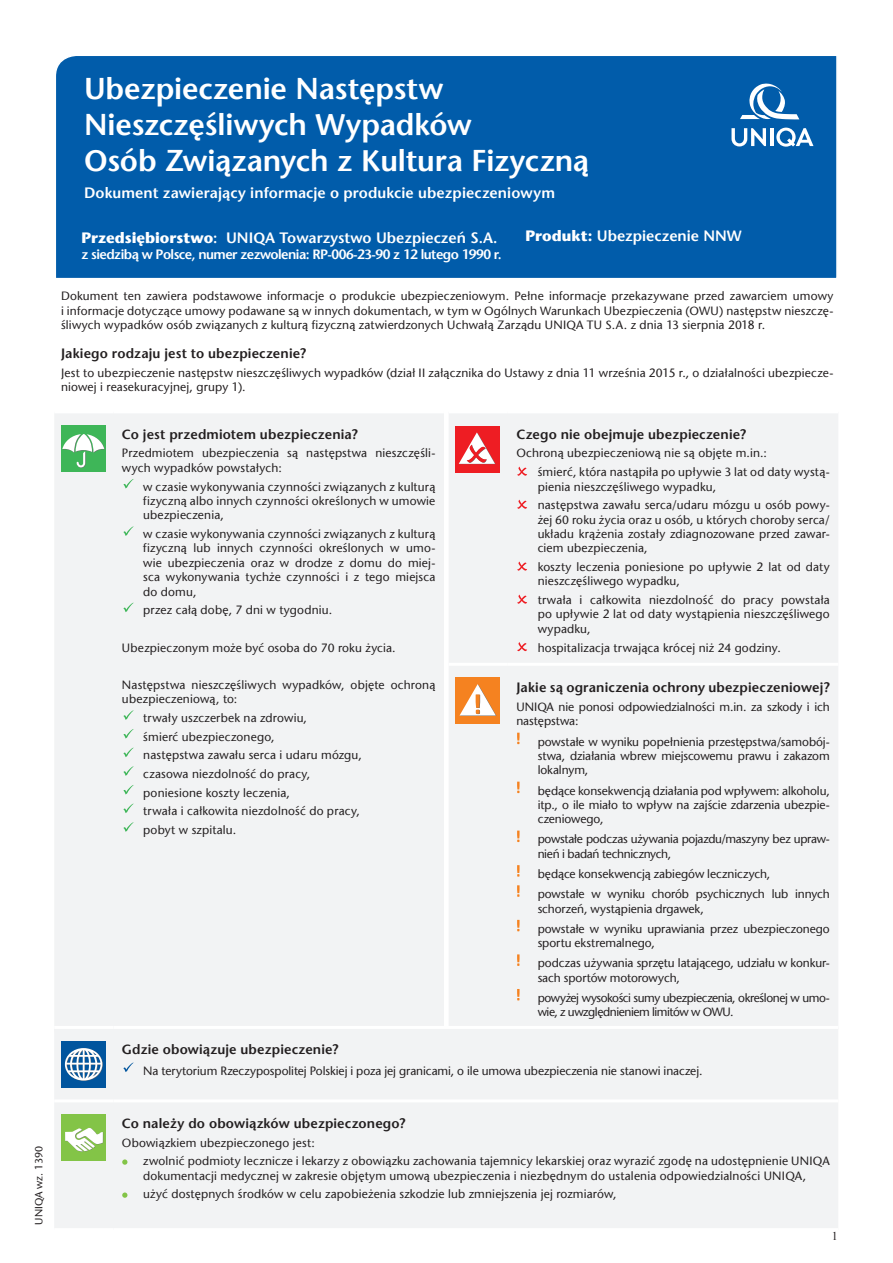
<style>
.page{position:relative;width:893px;height:1263px;background:#fff}
.page>*{position:absolute;margin:0;border:0;box-sizing:border-box;transform-origin:0 0}
.t1{font:600 30px/36px "Stone Sans Pl";letter-spacing:-.005em;color:#fff}
.t2{font:600 15px "Stone Sans Pl";color:#fff}
.t3{font:600 13.5px "Stone Sans Pl";letter-spacing:.01em;color:#231f20}
.t4{font:600 13.5px "Stone Sans Pl";letter-spacing:-.04em;color:#fff}
.t5{font:12px/14.4px "Stone Sans Pl";letter-spacing:.01em;color:#231f20}
.t6{font:12px/20.1px "Stone Sans Pl";letter-spacing:-.03em;color:#231f20}
.t7{font:12px/14.4px "Stone Sans Pl";letter-spacing:-.025em;color:#231f20}
.t8{font:12px "Stone Sans Pl";letter-spacing:-.035em;color:#231f20}
.t9{font:12px "Times New Roman";color:#231f20}
.s1{font-weight:700}
</style>
<div class="page">
<div style="left:449px;top:414px;width:389px;height:612px;background:#f2f3f4"></div>
<hr style="left:507px;top:413px;width:2px;height:250px;background:#f2f3f4">
<hr style="left:507px;top:666px;width:2px;height:361px;background:#f2f3f4">
<hr style="left:449px;top:663px;width:59px;height:3px;background:#fff">
<hr style="left:508px;top:663px;width:330px;height:3px;background:#fff">
<div style="left:455px;top:426px;width:45px;height:46px;background:#ee1d23"></div>
<svg style="left:459px;top:432px;width:37px;height:32px"></svg>
<svg style="left:517px;top:467px;width:10px;height:9px"></svg>
<svg style="left:517px;top:500px;width:10px;height:9px"></svg>
<svg style="left:517px;top:561px;width:10px;height:10px"></svg>
<svg style="left:517px;top:594px;width:10px;height:10px"></svg>
<svg style="left:517px;top:642px;width:10px;height:9px"></svg>
<div style="left:455px;top:677px;width:45px;height:47px;background:#f58220"></div>
<svg style="left:460px;top:684px;width:36px;height:32px"></svg>
<svg style="left:517px;top:733px;width:3px;height:11px"></svg>
<svg style="left:517px;top:782px;width:3px;height:11px"></svg>
<svg style="left:517px;top:830px;width:3px;height:12px"></svg>
<svg style="left:517px;top:865px;width:3px;height:12px"></svg>
<svg style="left:517px;top:885px;width:3px;height:12px"></svg>
<svg style="left:517px;top:920px;width:3px;height:11px"></svg>
<svg style="left:517px;top:954px;width:3px;height:12px"></svg>
<svg style="left:517px;top:989px;width:3px;height:11px"></svg>
<div style="left:55px;top:414px;width:389px;height:612px;background:#f2f3f4"></div>
<hr style="left:113px;top:413px;width:1px;height:619px;background:#f2f3f4">
<div style="left:61px;top:425px;width:45px;height:46px;background:#3eb658"></div>
<svg style="left:62px;top:434px;width:43px;height:34px"></svg>
<svg style="left:123px;top:479px;width:10px;height:9px"></svg>
<svg style="left:123px;top:526px;width:10px;height:10px"></svg>
<svg style="left:123px;top:603px;width:10px;height:9px"></svg>
<svg style="left:123px;top:710px;width:10px;height:10px"></svg>
<svg style="left:123px;top:729px;width:10px;height:9px"></svg>
<svg style="left:123px;top:747px;width:10px;height:10px"></svg>
<svg style="left:123px;top:766px;width:10px;height:10px"></svg>
<svg style="left:123px;top:785px;width:10px;height:9px"></svg>
<svg style="left:123px;top:803px;width:10px;height:10px"></svg>
<svg style="left:123px;top:822px;width:10px;height:10px"></svg>
<div style="left:56px;top:56px;width:781px;height:222px;background:#015caa"></div>
<svg style="left:731px;top:128px;width:35px;height:18px"></svg>
<hr style="left:770px;top:128px;width:3px;height:18px;background:#fff">
<svg style="left:776px;top:128px;width:37px;height:19px"></svg>
<svg style="left:740px;top:83px;width:59px;height:36px"></svg>
<div style="left:54px;top:1029px;width:784px;height:199px;background:#f2f3f4"></div>
<hr style="left:113px;top:1029px;width:1px;height:70px;background:#f2f3f4">
<hr style="left:113px;top:1102px;width:1px;height:126px;background:#f2f3f4">
<hr style="left:113px;top:1026px;width:725px;height:3px;background:#fff">
<hr style="left:54px;top:1099px;width:59px;height:3px;background:#fff">
<hr style="left:113px;top:1099px;width:725px;height:3px;background:#fff">
<div style="left:61px;top:1041px;width:45px;height:46px;background:#01559e"></div>
<svg style="left:65px;top:1048px;width:38px;height:33px"></svg>
<svg style="left:123px;top:1062px;width:10px;height:10px"></svg>
<div style="left:61px;top:1114px;width:45px;height:47px;background:#83c447"></div>
<svg style="left:65px;top:1128px;width:38px;height:24px"></svg>
<svg style="left:122px;top:1159px;width:5px;height:6px"></svg>
<svg style="left:122px;top:1192px;width:5px;height:6px"></svg>
<h1 class="t1" style="left:84px;top:71px;width:506px">Ubezpieczenie Następstw<br>Nieszczęśliwych Wypadków<br>Osób Związanych z Kultura Fizyczną</h1>
<p class="t2" style="left:84px;top:184px;width:472px">Dokument zawierający informacje o produkcie ubezpieczeniowym</p>
<p class="t2" style="left:82px;top:229px;width:417px"><span class="s1">Przedsiębiorstwo</span>: UNIQA Towarzystwo Ubezpieczeń S.A.</p>
<p class="t4" style="left:82px;top:246px;width:422px">z siedzibą w Polsce, numer zezwolenia: RP-006-23-90 z 12 lutego 1990 r.</p>
<p class="t2" style="left:526px;top:227px;width:218px"><span class="s1">Produkt:</span> Ubezpieczenie NNW</p>
<p class="t5" style="left:61px;top:289px;width:774px;text-align:justify">Dokument ten zawiera podstawowe informacje o produkcie ubezpieczeniowym. Pełne informacje przekazywane przed zawarciem umowy i informacje dotyczące umowy podawane są w innych dokumentach, w tym w Ogólnych Warunkach Ubezpieczenia (OWU) następstw nieszczę&shy;śliwych wypadków osób związanych z kulturą fizyczną zatwierdzonych Uchwałą Zarządu UNIQA TU S.A. z dnia 13 sierpnia 2018 r.</p>
<p class="t3" style="left:61px;top:345px;width:246px">Jakiego rodzaju jest to ubezpieczenie?</p>
<p class="t5" style="left:61px;top:365px;width:774px">Jest to ubezpieczenie następstw nieszczęśliwych wypadków (dział II załącznika do Ustawy z dnia 11 września 2015 r., o działalności ubezpiecze&shy;niowej i reasekuracyjnej, grupy 1).</p>
<p class="t3" style="left:122px;top:426px;width:237px">Co jest przedmiotem ubezpieczenia?</p>
<p class="t5" style="left:122px;top:446px;width:315px">Przedmiotem ubezpieczenia są następstwa nieszczęśli&shy;wych wypadków powstałych:</p>
<p class="t5" style="left:143px;top:479px;width:294px;text-align:justify">w czasie wykonywania czynności związanych z kulturą fizyczną albo innych czynności określonych w umowie ubezpieczenia,</p>
<p class="t5" style="left:143px;top:527px;width:294px;text-align:justify">w czasie wykonywania czynności związanych z kulturą fizyczną lub innych czynności określonych w umo&shy;wie ubezpieczenia oraz w drodze z domu do miej&shy;sca wykonywania tychże czynności i z tego miejsca do domu,</p>
<p class="t5" style="left:143px;top:603px;width:190px">przez całą dobę, 7 dni w tygodniu.</p>
<p class="t5" style="left:122px;top:640px;width:275px">Ubezpieczonym może być osoba do 70 roku życia.</p>
<p class="t5" style="left:122px;top:677px;width:315px">Następstwa nieszczęśliwych wypadków, objęte ochroną ubezpieczeniową, to:</p>
<p class="t5" style="left:143px;top:708px;width:220px;line-height:18.6px">trwały uszczerbek na zdrowiu,<br>śmierć ubezpieczonego,<br>następstwa zawału serca i udaru mózgu, czasowa niezdolność do pracy, poniesione koszty leczenia,<br>trwała i całkowita niezdolność do pracy, pobyt w szpitalu.</p>
<p class="t3" style="left:516px;top:426px;width:231px">Czego nie obejmuje ubezpieczenie?</p>
<p class="t5" style="left:538px;top:444px;width:294px;line-height:18.6px;text-indent:-21px">Ochroną ubezpieczeniową nie są objęte m.in.:<br>śmierć, która nastąpiła po upływie 3 lat od daty wystą-</p>
<p class="t5" style="left:538px;top:477px;width:294px;line-height:18.6px">pienia nieszczęśliwego wypadku,<br>następstwa zawału serca/udaru mózgu u osób powy-</p>
<p class="t5" style="left:538px;top:512px;width:294px;text-align:justify">żej 60 roku życia oraz u osób, u których choroby serca/ układu krążenia zostały zdiagnozowane przed zawar&shy;ciem ubezpieczenia,</p>
<p class="t5" style="left:538px;top:560px;width:294px">koszty leczenia poniesione po upływie 2 lat od daty nieszczęśliwego wypadku,</p>
<p class="t5" style="left:538px;top:593px;width:294px;text-align:justify">trwała i całkowita niezdolność do pracy powstała po upływie 2 lat od daty wystąpienia nieszczęśliwego wypadku,</p>
<p class="t5" style="left:538px;top:640px;width:245px">hospitalizacja trwająca krócej niż 24 godziny.</p>
<p class="t3" style="left:516px;top:679px;width:315px">Jakie są ograniczenia ochrony ubezpieczeniowej?</p>
<p class="t5" style="left:516px;top:700px;width:315px">UNIQA nie ponosi odpowiedzialności m.in. za szkody i ich następstwa:</p>
<p class="t5" style="left:538px;top:734px;width:294px;text-align:justify">powstałe w wyniku popełnienia przestępstwa/samobój&shy;stwa, działania wbrew miejscowemu prawu i zakazom lokalnym,</p>
<p class="t5" style="left:538px;top:783px;width:294px;text-align:justify">będące konsekwencją działania pod wpływem: alkoholu, itp., o ile miało to wpływ na zajście zdarzenia ubezpie&shy;czeniowego,</p>
<p class="t7" style="left:538px;top:832px;width:294px">powstałe podczas używania pojazdu/maszyny bez upraw&shy;nień i badań technicznych,</p>
<p class="t5" style="left:538px;top:864px;width:294px;line-height:20.1px">będące konsekwencją zabiegów leczniczych,<br>powstałe w wyniku chorób psychicznych lub innych</p>
<p class="t5" style="left:538px;top:898px;width:294px;line-height:20.1px">schorzeń, wystąpienia drgawek,<br>powstałe w wyniku uprawiania przez ubezpieczonego</p>
<p class="t5" style="left:538px;top:933px;width:294px;line-height:20.1px">sportu ekstremalnego,<br>podczas używania sprzętu latającego, udziału w konkur-</p>
<p class="t6" style="left:538px;top:967px;width:294px">sach sportów motorowych,<br>powyżej wysokości sumy ubezpieczenia, określonej w umo-</p>
<p class="t8" style="left:538px;top:1005px;width:198px">wie, z uwzględnieniem limitów w OWU.</p>
<p class="t3" style="left:122px;top:1041px;width:218px">Gdzie obowiązuje ubezpieczenie?</p>
<p class="t5" style="left:143px;top:1063px;width:561px">Na terytorium Rzeczypospolitej Polskiej i poza jej granicami, o ile umowa ubezpieczenia nie stanowi inaczej.</p>
<p class="t3" style="left:122px;top:1115px;width:285px">Co należy do obowiązków ubezpieczonego?</p>
<p class="t5" style="left:143px;top:1133px;width:688px;line-height:18.6px;text-indent:-21px">Obowiązkiem ubezpieczonego jest:<br>zwolnić podmioty lecznicze i lekarzy z obowiązku zachowania tajemnicy lekarskiej oraz wyrazić zgodę na udostępnienie UNIQA</p>
<p class="t5" style="left:143px;top:1166px;width:664px;line-height:18.6px">dokumentacji medycznej w zakresie objętym umową ubezpieczenia i niezbędnym do ustalenia odpowiedzialności UNIQA, użyć dostępnych środków w celu zapobieżenia szkodzie lub zmniejszenia jej rozmiarów,</p>
<p class="t9" style="left:832px;top:1227px;width:7px">1</p>
</div>
